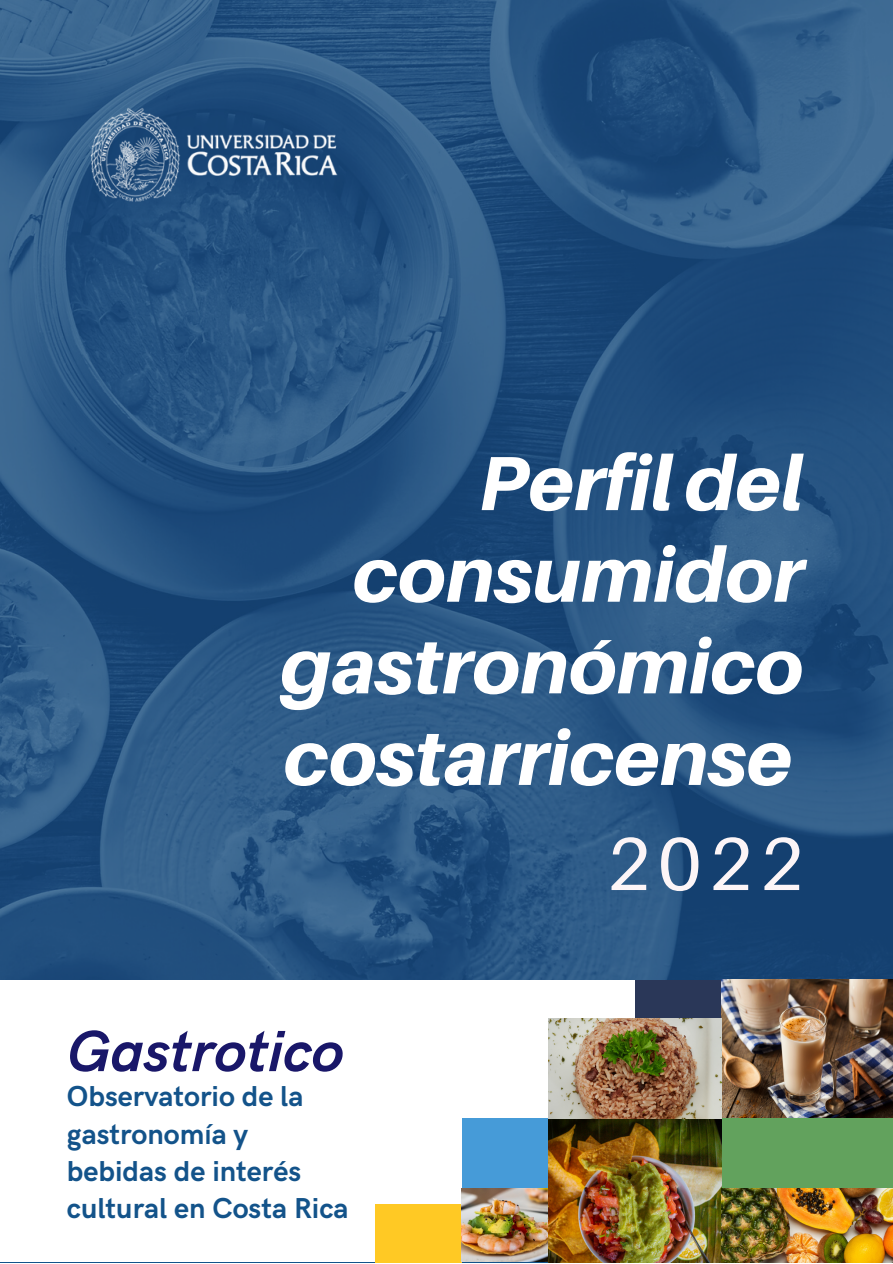
<style>
.page{position:relative;width:893px;height:1264px;background:#fff}
.page>*{position:absolute;margin:0;border:0;box-sizing:border-box;transform-origin:0 0}
.t1{font:italic 800 76.8px/91.5px "Aileron";color:#fff;text-align:right}
.t2{font:75px "Aileron";color:#fcf5f7}
.t3{font:italic 700 58.2px "HK Grotesk";color:#191769}
.t4{font:700 28.95px/37.3px "HK Grotesk";color:#13538a}
</style>
<div class="page">
<img style="left:0;top:0;width:892px;height:979px">
<div style="left:634px;top:979px;width:87px;height:52px;background:#2a3758"></div>
<img style="left:721px;top:979px;width:171px;height:138px">
<img style="left:89px;top:89px;width:262px;height:124px">
<div style="left:461px;top:1117px;width:87px;height:87px;background:#469bd8"></div>
<div style="left:375px;top:1204px;width:87px;height:58px;background:#ffc924"></div>
<div style="left:721px;top:1117px;width:171px;height:87px;background:#62a25d"></div>
<img style="left:461px;top:1188px;width:87px;height:73px">
<img style="left:548px;top:1018px;width:173px;height:244px">
<img style="left:721px;top:1188px;width:171px;height:74px">
<h1 class="t1" style="left:280px;top:436px;width:524px">Perfildel consumidor gastronómico costarricense</h1>
<h3 class="t3" style="left:67px;top:1018px;width:278px">Gastrotico</h3>
<p class="t4" style="left:67px;top:1078px;width:283px">Observatorio de la gastronomía y bebidas de interés cultural en Costa Rica</p>
<h2 class="t2" style="left:607px;top:817px;width:198px">2022</h2>
</div>
